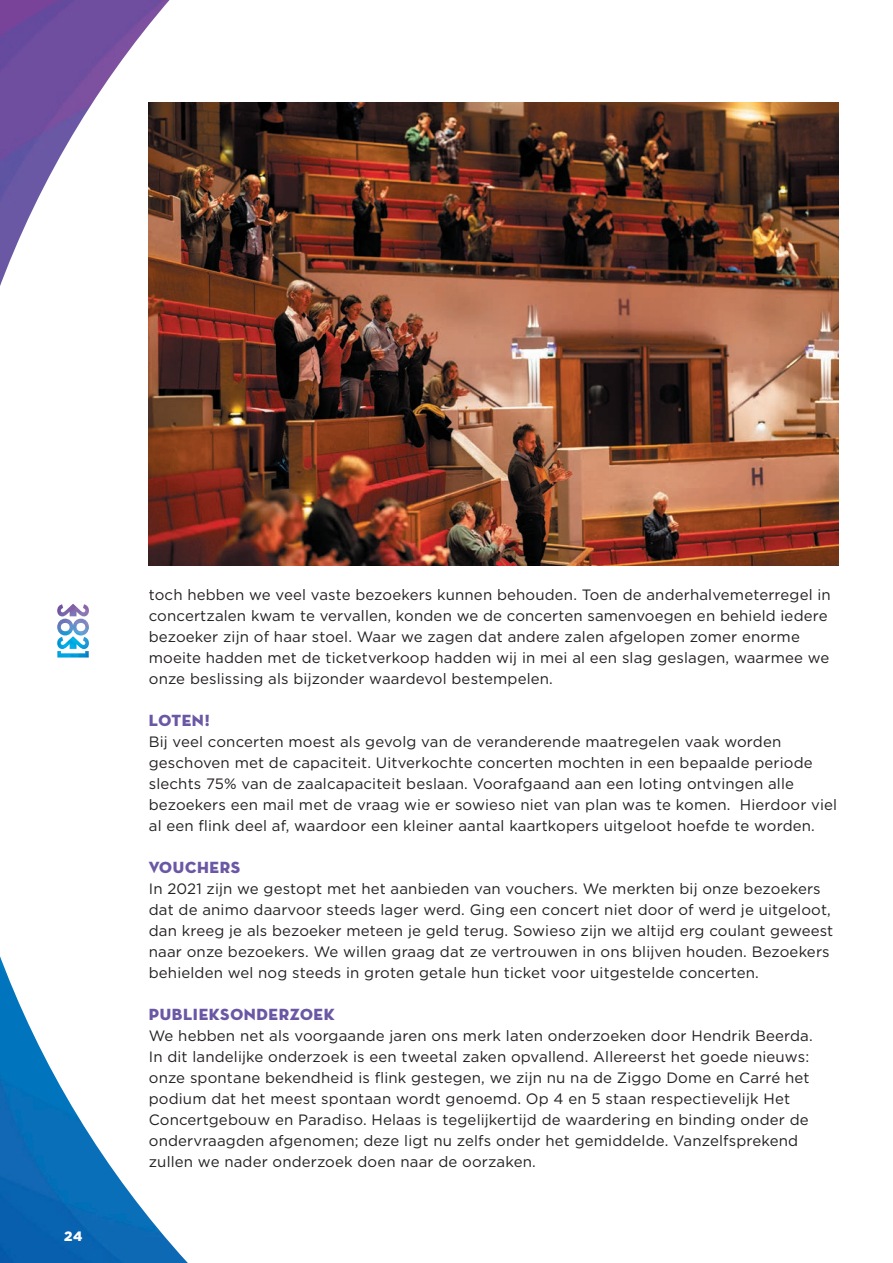
<style>
.page{position:relative;width:893px;height:1263px;background:#fff}
.page>*{position:absolute;margin:0;border:0;box-sizing:border-box;transform-origin:0 0}
.t1{font:16.5px "Neutra Disp Titling";letter-spacing:.04em;color:#6b58a5}
.t2{font:15px/21px "Gotham";letter-spacing:.01em;color:#231f20}
.t3{font:900 13.5px "Gotham";color:#fff}
</style>
<div class="page">
<svg style="left:0;top:0;width:188px;height:1263px"></svg>
<div style="left:21px;top:637px;width:9px;height:8px;background:#fff;border-radius:50%"></div>
<div style="left:37px;top:637px;width:9px;height:8px;background:#fff;border-radius:50%"></div>
<img style="left:149px;top:102px;width:690px;height:464px">
<p class="t3" style="left:64px;top:1227px;width:20px">24</p>
<p class="t2" style="left:149px;top:584px;width:683px">toch hebben we veel vaste bezoekers kunnen behouden. Toen de anderhalvemeterregel in concertzalen kwam te vervallen, konden we de concerten samenvoegen en behield iedere bezoeker zijn of haar stoel. Waar we zagen dat andere zalen afgelopen zomer enorme moeite hadden met de ticketverkoop hadden wij in mei al een slag geslagen, waarmee we onze beslissing als bijzonder waardevol bestempelen.</p>
<p class="t1" style="left:149px;top:710px;width:62px">LOTEN!</p>
<p class="t2" style="left:149px;top:731px;width:690px">Bij veel concerten moest als gevolg van de veranderende maatregelen vaak worden geschoven met de capaciteit. Uitverkochte concerten mochten in een bepaalde periode slechts 75% van de zaalcapaciteit beslaan. Voorafgaand aan een loting ontvingen alle bezoekers een mail met de vraag wie er sowieso niet van plan was te komen. Hierdoor viel al een flink deel af, waardoor een kleiner aantal kaartkopers uitgeloot hoefde te worden.</p>
<p class="t1" style="left:149px;top:857px;width:93px">VOUCHERS</p>
<p class="t2" style="left:149px;top:878px;width:686px">In 2021 zijn we gestopt met het aanbieden van vouchers. We merkten bij onze bezoekers dat de animo daarvoor steeds lager werd. Ging een concert niet door of werd je uitgeloot, dan kreeg je als bezoeker meteen je geld terug. Sowieso zijn we altijd erg coulant geweest naar onze bezoekers. We willen graag dat ze vertrouwen in ons blijven houden. Bezoekers behielden wel nog steeds in groten getale hun ticket voor uitgestelde concerten.</p>
<p class="t1" style="left:149px;top:1004px;width:188px">PUBLIEKSONDERZOEK</p>
<p class="t2" style="left:149px;top:1025px;width:665px">We hebben net als voorgaande jaren ons merk laten onderzoeken door Hendrik Beerda.<br>In dit landelijke onderzoek is een tweetal zaken opvallend. Allereerst het goede nieuws: onze spontane bekendheid is flink gestegen, we zijn nu na de Ziggo Dome en Carré het podium dat het meest spontaan wordt genoemd. Op 4 en 5 staan respectievelijk Het Concertgebouw en Paradiso. Helaas is tegelijkertijd de waardering en binding onder de ondervraagden afgenomen; deze ligt nu zelfs onder het gemiddelde. Vanzelfsprekend zullen we nader onderzoek doen naar de oorzaken.</p>
</div>
